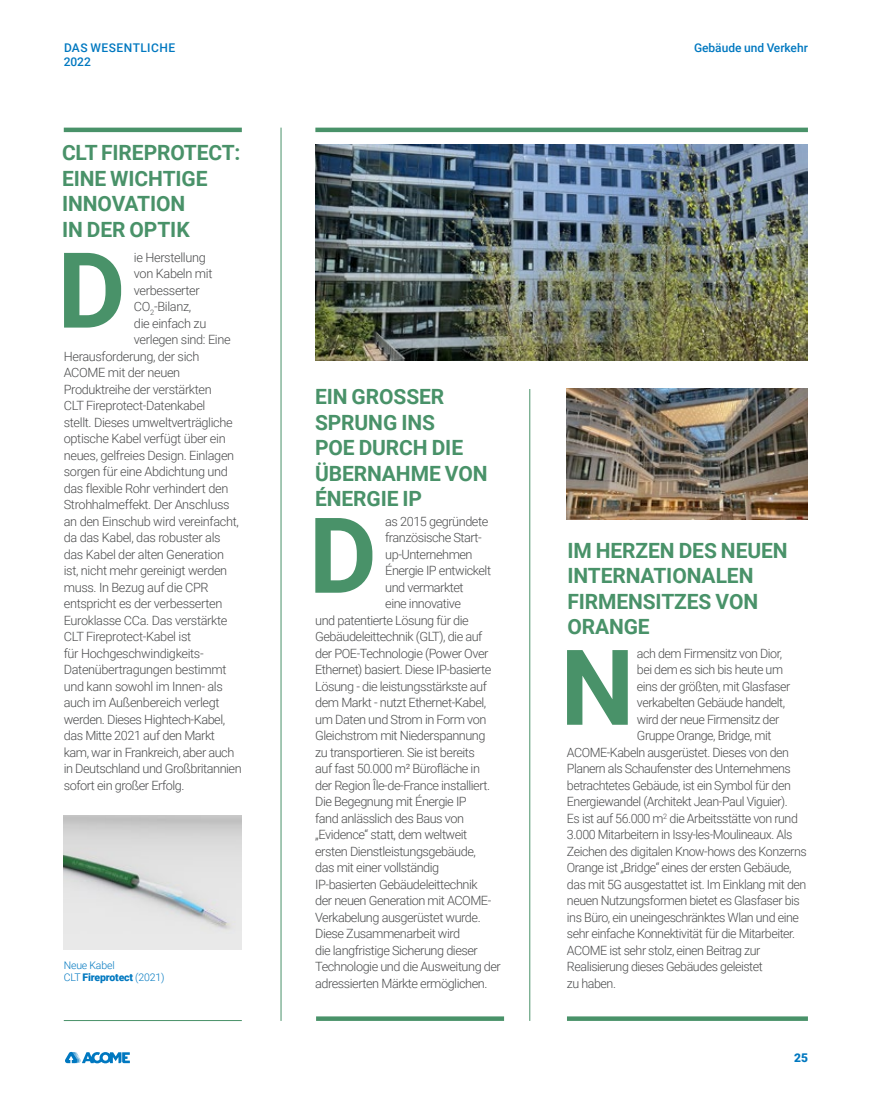
<style>
.page{position:relative;width:893px;height:1106px;background:#fff}
.page>*{position:absolute;margin:0;border:0;box-sizing:border-box;transform-origin:0 0}
.t1{font:700 105px "Roboto";color:#499269}
.t2{font:700 21px/25.5px "Roboto";letter-spacing:-.005em;color:#499269}
.t3{font:300 12.75px "Roboto";letter-spacing:-.035em;color:#4b4c4d}
.t4{font:500 12px "Roboto";letter-spacing:.005em;color:#0078c0}
.t5{font:500 12px "Roboto";letter-spacing:.035em;color:#0078c0}
.t6{font:900 12px "Roboto";color:#0078c0}
.t7{font:300 10.5px/12px "Roboto";letter-spacing:-.015em;color:#0078c0}
.s1{font-weight:900}
</style>
<div class="page">
<img style="left:64px;top:815px;width:178px;height:134px">
<img style="left:567px;top:388px;width:241px;height:131px">
<img style="left:315px;top:145px;width:492px;height:215px">
<hr style="left:64px;top:1020px;width:178px;height:1px;background:#499269">
<hr style="left:64px;top:128px;width:178px;height:4px;background:#499269">
<svg style="left:567px;top:1016px;width:241px;height:4px"></svg>
<svg style="left:316px;top:1016px;width:188px;height:4px"></svg>
<hr style="left:315px;top:128px;width:493px;height:4px;background:#499269">
<hr style="left:281px;top:128px;width:1px;height:892px;background:#499269">
<hr style="left:529px;top:389px;width:1px;height:631px;background:#499269">
<svg style="left:65px;top:1051px;width:65px;height:12px"></svg>
<p class="t5" style="left:64px;top:39px;width:113px">DAS WESENTLICHE</p>
<p class="t4" style="left:64px;top:54px;width:29px">2022</p>
<h2 class="t2" style="left:62px;top:139px;width:180px">CLT FIREPROTECT:<br>EINE WICHTIGE<br>INNOVATION<br>IN DER OPTIK</h2>
<p class="t3" style="left:134px;top:248px;width:73px">ie Herstellung</p>
<p class="t3" style="left:134px;top:265px;width:80px">von Kabeln mit</p>
<p class="t3" style="left:134px;top:281px;width:67px">verbesserter</p>
<p class="t3" style="left:134px;top:298px;width:59px">CO<sub>2</sub>-Bilanz,</p>
<p class="t3" style="left:134px;top:314px;width:74px">die einfach zu</p>
<p class="t3" style="left:134px;top:331px;width:98px">verlegen sind: Eine</p>
<p class="t3" style="left:64px;top:347px;width:137px">Herausforderung, der sich</p>
<p class="t3" style="left:64px;top:364px;width:118px">ACOME mit der neuen</p>
<p class="t3" style="left:64px;top:380px;width:150px">Produktreihe der verstärkten</p>
<p class="t3" style="left:64px;top:396px;width:143px">CLT Fireprotect-Datenkabel</p>
<p class="t3" style="left:64px;top:413px;width:170px">stellt. Dieses umweltverträgliche</p>
<p class="t3" style="left:64px;top:429px;width:163px">optische Kabel verfügt über ein</p>
<p class="t3" style="left:64px;top:446px;width:172px">neues, gelfreies Design. Einlagen</p>
<p class="t3" style="left:64px;top:462px;width:166px">sorgen für eine Abdichtung und</p>
<p class="t3" style="left:64px;top:479px;width:166px">das flexible Rohr verhindert den</p>
<p class="t3" style="left:64px;top:495px;width:167px">Strohhalmeffekt. Der Anschluss</p>
<p class="t3" style="left:64px;top:512px;width:177px">an den Einschub wird vereinfacht,</p>
<p class="t3" style="left:64px;top:528px;width:158px">da das Kabel, das robuster als</p>
<p class="t3" style="left:64px;top:545px;width:162px">das Kabel der alten Generation</p>
<p class="t3" style="left:64px;top:561px;width:165px">ist, nicht mehr gereinigt werden</p>
<p class="t3" style="left:64px;top:578px;width:146px">muss. In Bezug auf die CPR</p>
<p class="t3" style="left:64px;top:594px;width:160px">entspricht es der verbesserten</p>
<p class="t3" style="left:64px;top:611px;width:165px">Euroklasse CCa. Das verstärkte</p>
<p class="t3" style="left:64px;top:627px;width:129px">CLT Fireprotect-Kabel ist</p>
<p class="t3" style="left:64px;top:644px;width:141px">für Hochgeschwindigkeits-</p>
<p class="t3" style="left:64px;top:660px;width:164px">Datenübertragungen bestimmt</p>
<p class="t3" style="left:64px;top:677px;width:161px">und kann sowohl im Innen- als</p>
<p class="t3" style="left:64px;top:693px;width:157px">auch im Außenbereich verlegt</p>
<p class="t3" style="left:64px;top:710px;width:163px">werden. Dieses Hightech-Kabel,</p>
<p class="t3" style="left:64px;top:726px;width:153px">das Mitte 2021 auf den Markt</p>
<p class="t3" style="left:64px;top:743px;width:172px">kam, war in Frankreich, aber auch</p>
<p class="t3" style="left:64px;top:759px;width:179px">in Deutschland und Großbritannien</p>
<p class="t3" style="left:64px;top:776px;width:122px">sofort ein großer Erfolg.</p>
<h1 class="t1" style="left:57px;top:217px;width:70px">D</h1>
<p class="t7" style="left:64px;top:959px;width:102px">Neue Kabel<br>CLT <span class="s1">Fireprotect</span> (2021)</p>
<p class="t4" style="left:694px;top:39px;width:115px">Gebäude und Verkehr</p>
<h2 class="t2" style="left:315px;top:383px;width:174px">EIN GROSSER<br>SPRUNG INS<br>POE DURCH DIE<br>ÜBERNAHME VON<br>ÉNERGIE IP</h2>
<p class="t3" style="left:385px;top:512px;width:105px">as 2015 gegründete</p>
<p class="t3" style="left:385px;top:529px;width:98px">französische Start-</p>
<p class="t3" style="left:385px;top:545px;width:89px">up-Unternehmen</p>
<p class="t3" style="left:385px;top:562px;width:107px">Énergie IP entwickelt</p>
<p class="t3" style="left:385px;top:578px;width:80px">und vermarktet</p>
<p class="t3" style="left:385px;top:595px;width:77px">eine innovative</p>
<p class="t3" style="left:315px;top:611px;width:155px">und patentierte Lösung für die</p>
<p class="t3" style="left:315px;top:627px;width:169px">Gebäudeleittechnik (GLT), die auf</p>
<p class="t3" style="left:315px;top:644px;width:175px">der POE-Technologie (Power Over</p>
<p class="t3" style="left:315px;top:660px;width:178px">Ethernet) basiert. Diese IP-basierte</p>
<p class="t3" style="left:315px;top:677px;width:173px">Lösung - die leistungsstärkste auf</p>
<p class="t3" style="left:315px;top:693px;width:173px">dem Markt - nutzt Ethernet-Kabel,</p>
<p class="t3" style="left:315px;top:710px;width:173px">um Daten und Strom in Form von</p>
<p class="t3" style="left:315px;top:726px;width:172px">Gleichstrom mit Niederspannung</p>
<p class="t3" style="left:315px;top:743px;width:161px">zu transportieren. Sie ist bereits</p>
<p class="t3" style="left:315px;top:759px;width:166px">auf fast 50.000 m² Bürofläche in</p>
<p class="t3" style="left:315px;top:776px;width:176px">der Region Île-de-France installiert.</p>
<p class="t3" style="left:315px;top:792px;width:153px">Die Begegnung mit Énergie IP</p>
<p class="t3" style="left:315px;top:809px;width:150px">fand anlässlich des Baus von</p>
<p class="t3" style="left:315px;top:825px;width:154px">„Evidence“ statt, dem weltweit</p>
<p class="t3" style="left:315px;top:842px;width:162px">ersten Dienstleistungsgebäude,</p>
<p class="t3" style="left:315px;top:858px;width:126px">das mit einer vollständig</p>
<p class="t3" style="left:315px;top:875px;width:164px">IP-basierten Gebäudeleittechnik</p>
<p class="t3" style="left:315px;top:891px;width:178px">der neuen Generation mit ACOME-</p>
<p class="t3" style="left:315px;top:908px;width:167px">Verkabelung ausgerüstet wurde.</p>
<p class="t3" style="left:315px;top:924px;width:147px">Diese Zusammenarbeit wird</p>
<p class="t3" style="left:315px;top:941px;width:164px">die langfristige Sicherung dieser</p>
<p class="t3" style="left:315px;top:957px;width:187px">Technologie und die Ausweitung der</p>
<p class="t3" style="left:315px;top:974px;width:174px">adressierten Märkte ermöglichen.</p>
<h1 class="t1" style="left:309px;top:482px;width:70px">D</h1>
<h2 class="t2" style="left:567px;top:536px;width:222px">IM HERZEN DES NEUEN<br>INTERNATIONALEN<br>FIRMENSITZES VON<br>ORANGE</h2>
<p class="t3" style="left:637px;top:644px;width:147px">ach dem Firmensitz von Dior,</p>
<p class="t3" style="left:637px;top:661px;width:148px">bei dem es sich bis heute um</p>
<p class="t3" style="left:637px;top:677px;width:155px">eins der größten, mit Glasfaser</p>
<p class="t3" style="left:637px;top:694px;width:150px">verkabelten Gebäude handelt,</p>
<p class="t3" style="left:637px;top:710px;width:144px">wird der neue Firmensitz der</p>
<p class="t3" style="left:637px;top:727px;width:136px">Gruppe Orange, Bridge, mit</p>
<p class="t3" style="left:567px;top:743px;width:224px">ACOME-Kabeln ausgerüstet. Dieses von den</p>
<p class="t3" style="left:567px;top:759px;width:225px">Planern als Schaufenster des Unternehmens</p>
<p class="t3" style="left:567px;top:776px;width:225px">betrachtetes Gebäude, ist ein Symbol für den</p>
<p class="t3" style="left:567px;top:792px;width:222px">Energiewandel (Architekt Jean-Paul Viguier).</p>
<p class="t3" style="left:567px;top:809px;width:232px">Es ist auf 56.000 m<sup>2</sup> die Arbeitsstätte von rund</p>
<p class="t3" style="left:567px;top:826px;width:227px">3.000 Mitarbeitern in Issy-les-Moulineaux. Als</p>
<p class="t3" style="left:567px;top:842px;width:241px">Zeichen des digitalen Know-hows des Konzerns</p>
<p class="t3" style="left:567px;top:859px;width:226px">Orange ist „Bridge“ eines der ersten Gebäude,</p>
<p class="t3" style="left:567px;top:875px;width:241px">das mit 5G ausgestattet ist. Im Einklang mit den</p>
<p class="t3" style="left:567px;top:892px;width:234px">neuen Nutzungsformen bietet es Glasfaser bis</p>
<p class="t3" style="left:567px;top:908px;width:233px">ins Büro, ein uneingeschränktes Wlan und eine</p>
<p class="t3" style="left:567px;top:924px;width:230px">sehr einfache Konnektivität für die Mitarbeiter.</p>
<p class="t3" style="left:567px;top:941px;width:195px">ACOME ist sehr stolz, einen Beitrag zur</p>
<p class="t3" style="left:567px;top:957px;width:197px">Realisierung dieses Gebäudes geleistet</p>
<p class="t3" style="left:567px;top:974px;width:51px">zu haben.</p>
<h1 class="t1" style="left:560px;top:614px;width:76px">N</h1>
<p class="t6" style="left:794px;top:1049px;width:15px">25</p>
</div>
